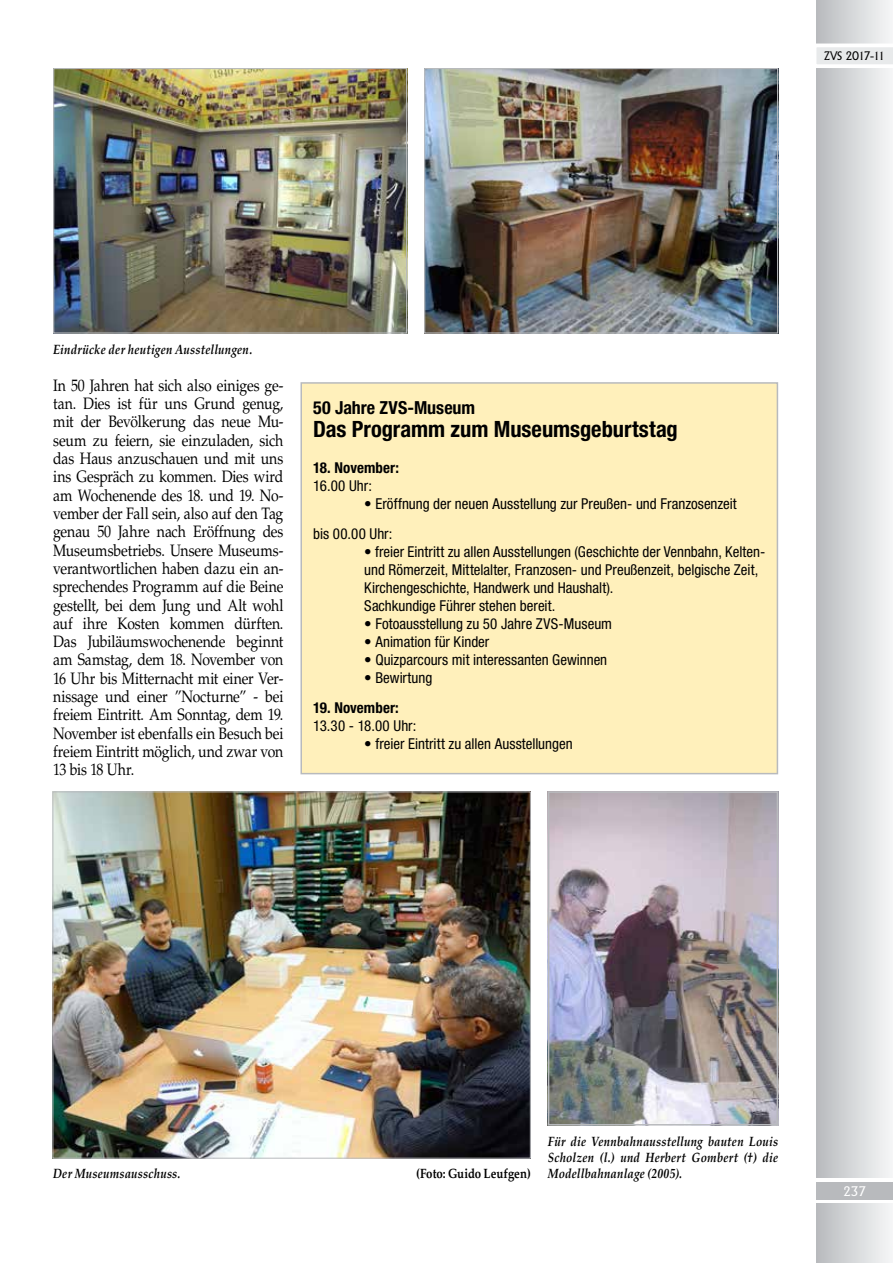
<style>
.page{position:relative;width:893px;height:1263px;background:#fff}
.page>*{position:absolute;margin:0;border:0;box-sizing:border-box;transform-origin:0 0}
.t1{font:700 condensed 22.5px "Helvetica Neue LT Std";letter-spacing:-.005em;color:#000}
.t2{font:700 condensed 18px "Helvetica Neue LT Std";color:#000}
.t3{font:16.5px/18.3px "Palatino LT Std";letter-spacing:-.01em;color:#000;text-align:justify;scale:.85 1}
.t4{font:condensed 15px/18px "Helvetica Neue LT Std";color:#000}
.t5{font:700 condensed 15px "Helvetica Neue LT Std";letter-spacing:.005em;color:#000}
.t6{font:italic 700 13.5px/16.2px "Palatino LT Std";letter-spacing:.015em;color:#000;text-align:justify;scale:.85 1}
.t7{font:700 13.5px "Palatino LT Std";color:#000;scale:.85 1}
.t8{font:13.5px "Adelon";color:#fff}
.t9{font:12px "Adelon";letter-spacing:-.05em;color:#000}
</style>
<div class="page">
<div style="left:816px;top:0;width:77px;height:1178px;background:linear-gradient(to right,#b8bbbe,#f6f7f8)"></div>
<div style="left:816px;top:1203px;width:77px;height:60px;background:linear-gradient(to right,#b8bbbe,#f6f7f8)"></div>
<img style="left:551px;top:794px;width:224px;height:328px">
<div style="left:548px;top:791px;width:230px;height:334px;border:2px solid #b8babd"></div>
<img style="left:55px;top:70px;width:350px;height:262px">
<div style="left:53px;top:68px;width:354px;height:266px;border:1px solid #b8babd"></div>
<img style="left:426px;top:70px;width:350px;height:262px">
<div style="left:424px;top:68px;width:354px;height:266px;border:1px solid #b8babd"></div>
<img style="left:54px;top:793px;width:475px;height:364px">
<div style="left:300px;top:382px;width:478px;height:392px;background:#fff0bb;border:2px solid #b8babd"></div>
<div style="left:816px;top:1182px;width:77px;height:17px;background:#b8babd"></div>
<svg style="left:816px;top:42px;width:77px;height:28px"></svg>
<p class="t9" style="left:824px;top:49px;width:63px">ZVS 2017-11</p>
<p class="t6" style="left:53px;top:342px;width:236px">Eindrücke der heutigen Ausstellungen.</p>
<p class="t3" style="left:53px;top:376px;width:272px">In 50 Jahren hat sich also einiges ge&shy;tan. Dies ist für uns Grund genug, mit der Bevölkerung das neue Mu&shy;seum zu feiern, sie einzuladen, sich das Haus anzuschauen und mit uns ins Gespräch zu kommen. Dies wird am Wochenende des 18. und 19. No&shy;vember der Fall sein, also auf den Tag genau 50 Jahre nach Eröffnung des Museumsbetriebs. Unsere Museums&shy;verantwortlichen haben dazu ein an&shy;sprechendes Programm auf die Beine gestellt, bei dem Jung und Alt wohl auf ihre Kosten kommen dürften.<br>Das Jubiläumswochenende beginnt am Samstag, dem 18. November von 16 Uhr bis Mitternacht mit einer Ver&shy;nissage und einer ”Nocturne” - bei freiem Eintritt. Am Sonntag, dem 19.<br>November ist ebenfalls ein Besuch bei freiem Eintritt möglich, und zwar von 13 bis 18 Uhr.</p>
<p class="t2" style="left:313px;top:397px;width:163px">50 Jahre ZVS-Museum</p>
<h1 class="t1" style="left:313px;top:415px;width:366px">Das Programm zum Museumsgeburtstag</h1>
<p class="t5" style="left:313px;top:458px;width:87px">18. November:</p>
<p class="t4" style="left:313px;top:476px;width:60px">16.00 Uhr:</p>
<p class="t4" style="left:313px;top:488px;width:425px;line-height:30px;text-indent:51px">• Eröffnung der neuen Ausstellung zur Preußen- und Franzosenzeit bis 00.00 Uhr:</p>
<p class="t4" style="left:364px;top:542px;width:403px">• freier Eintritt zu allen Ausstellungen (Geschichte der Vennbahn, Kelten&shy;und Römerzeit, Mittelalter, Franzosen- und Preußenzeit, belgische Zeit, Kirchengeschichte, Handwerk und Haushalt).<br>Sachkundige Führer stehen bereit.</p>
<p class="t4" style="left:364px;top:614px;width:249px">• Fotoausstellung zu 50 Jahre ZVS-Museum</p>
<p class="t4" style="left:364px;top:632px;width:127px">• Animation für Kinder</p>
<p class="t4" style="left:364px;top:650px;width:244px">• Quizparcours mit interessanten Gewinnen</p>
<p class="t4" style="left:364px;top:668px;width:70px">• Bewirtung</p>
<p class="t5" style="left:313px;top:698px;width:87px">19. November:</p>
<p class="t4" style="left:313px;top:716px;width:105px">13.30 - 18.00 Uhr:</p>
<p class="t4" style="left:364px;top:734px;width:210px">• freier Eintritt zu allen Ausstellungen</p>
<p class="t6" style="left:53px;top:1165px;width:151px">Der Museumsausschuss.</p>
<p class="t7" style="left:416px;top:1165px;width:136px">(Foto: Guido Leufgen)</p>
<p class="t6" style="left:548px;top:1133px;width:272px">Für die Vennbahnausstellung bauten Louis Scholzen (l.) und Herbert Gombert (†) die Modellbahnanlage (2005).</p>
<p class="t8" style="left:843px;top:1183px;width:25px">237</p>
</div>
